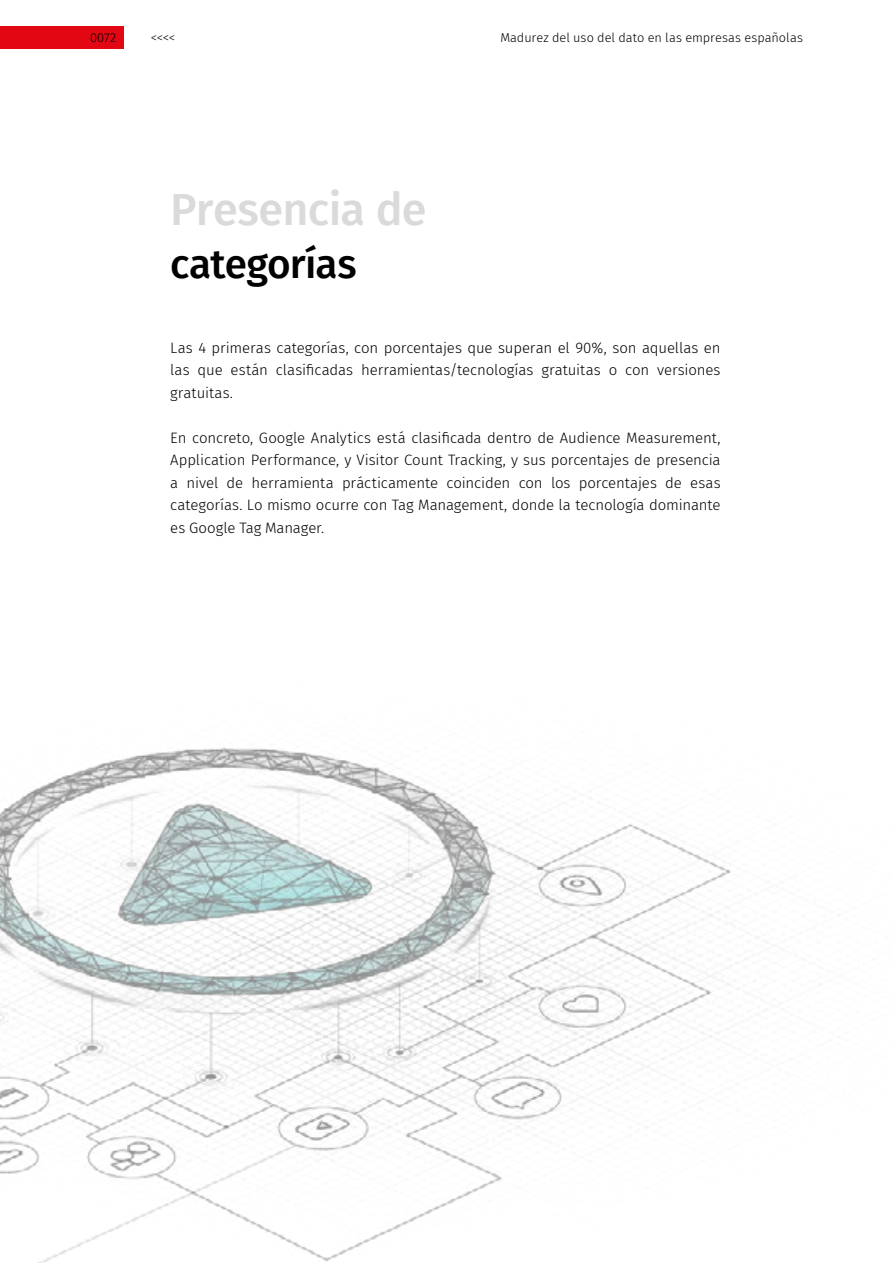
<style>
.page{position:relative;width:893px;height:1263px;background:#fff}
.page>*{position:absolute;margin:0;border:0;box-sizing:border-box;transform-origin:0 0}
.t1{font:500 45px "Fira Sans";letter-spacing:-.015em;color:#dadada}
.t2{font:500 40.5px "Fira Sans";letter-spacing:-.02em;color:#000}
.t3{font:300 15px/22.5px "Fira Sans";letter-spacing:-.005em;color:#000;text-align:justify}
.t4{font:300 12.75px "Fira Sans";color:#000}
</style>
<div class="page">
<img style="left:0;top:747px;width:783px;height:516px">
<div style="left:0;top:26px;width:124px;height:23px;background:#e30613"></div>
<p class="t4" style="left:90px;top:28px;width:28px">0072</p>
<p class="t4" style="left:151px;top:28px;width:26px">&lt;&lt;&lt;&lt;</p>
<p class="t4" style="left:500px;top:28px;width:304px">Madurez del uso del dato en las empresas españolas</p>
<h1 class="t1" style="left:170px;top:173px;width:258px">Presencia de</h1>
<h2 class="t2" style="left:170px;top:231px;width:188px">categorías</h2>
<p class="t3" style="left:170px;top:336px;width:552px">Las 4 primeras categorías, con porcentajes que superan el 90%, son aquellas en las que están clasificadas herramientas/tecnologías gratuitas o con versiones gratuitas.</p>
<p class="t3" style="left:170px;top:426px;width:552px">En concreto, Google Analytics está clasificada dentro de Audience Measurement, Application Performance, y Visitor Count Tracking, y sus porcentajes de presencia a nivel de herramienta prácticamente coinciden con los porcentajes de esas categorías. Lo mismo ocurre con Tag Management, donde la tecnología dominante es Google Tag Manager.</p>
</div>
